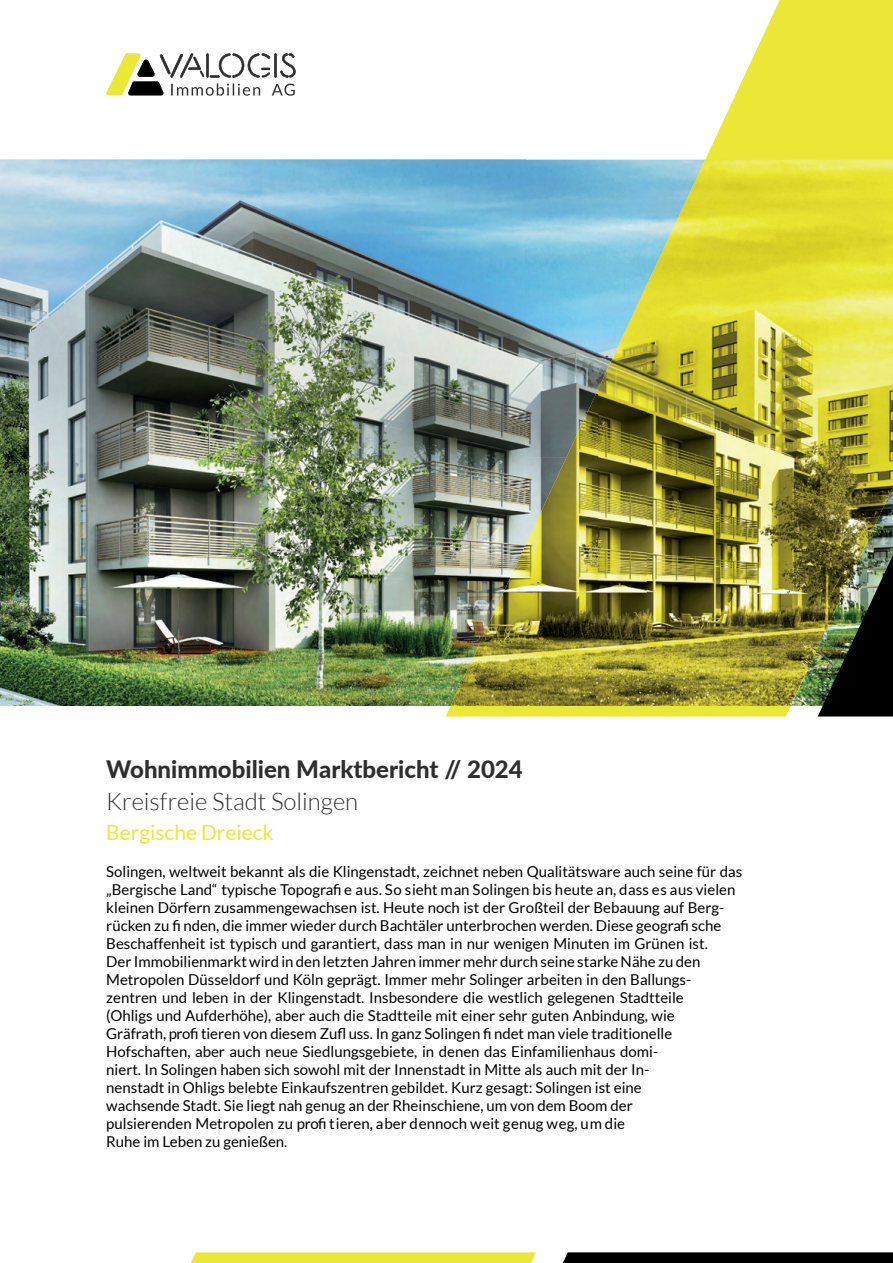
<style>
.page{position:relative;width:893px;height:1263px;background:#fff}
.page>*{position:absolute;margin:0;border:0;box-sizing:border-box;transform-origin:0 0}
.t1{font:800 24px "Lato";color:#2e2e2e}
.t2{font:300 24px "Lato";color:#2e2e2e}
.t3{font:21px "Lato";color:#ebe835}
.t4{font:15px/18px "Lato";color:#000}
</style>
<div class="page">
<svg style="left:191px;top:1252px;width:345px;height:11px;background:#ebe93e"></svg>
<svg style="left:446px;top:0;width:447px;height:716px"></svg>
<img style="left:0;top:159px;width:647px;height:199px">
<img style="left:0;top:358px;width:525px;height:199px">
<img style="left:525px;top:358px;width:73px;height:99px">
<img style="left:525px;top:457px;width:24px;height:38px">
<img style="left:0;top:557px;width:499px;height:149px">
<img style="left:647px;top:159px;width:246px;height:398px">
<img style="left:598px;top:284px;width:49px;height:422px">
<img style="left:549px;top:389px;width:49px;height:317px">
<img style="left:499px;top:495px;width:50px;height:211px">
<img style="left:451px;top:600px;width:49px;height:106px">
<img style="left:647px;top:557px;width:171px;height:149px">
<img style="left:818px;top:555px;width:75px;height:161px">
<svg style="left:106px;top:53px;width:190px;height:43px"></svg>
<svg style="left:563px;top:1252px;width:330px;height:11px;background:#0a0a0a"></svg>
<h1 class="t1" style="left:106px;top:752px;width:418px">Wohnimmobilien Marktbericht // 2024</h1>
<h1 class="t2" style="left:106px;top:789px;width:253px">Kreisfreie Stadt Solingen</h1>
<h2 class="t3" style="left:106px;top:820px;width:169px">Bergische Dreieck</h2>
<p class="t4" style="left:106px;top:863px;width:637px">Solingen, weltweit bekannt als die Klingenstadt, zeichnet neben Qualitätsware auch seine für das „Bergische Land“ typische Topografi e aus. So sieht man Solingen bis heute an, dass es aus vielen kleinen Dörfern zusammengewachsen ist. Heute noch ist der Großteil der Bebauung auf Berg&shy;rücken zu fi nden, die immer wieder durch Bachtäler unterbrochen werden. Diese geografi sche Beschaffenheit ist typisch und garantiert, dass man in nur wenigen Minuten im Grünen ist.<br>Der Immobilienmarkt wird in den letzten Jahren immer mehr durch seine starke Nähe zu den Metropolen Düsseldorf und Köln geprägt. Immer mehr Solinger arbeiten in den Ballungs&shy;zentren und leben in der Klingenstadt. Insbesondere die westlich gelegenen Stadtteile<br>(Ohligs und Aufderhöhe), aber auch die Stadtteile mit einer sehr guten Anbindung, wie<br>Gräfrath, profi tieren von diesem Zufl uss. In ganz Solingen fi ndet man viele traditionelle Hofschaften, aber auch neue Siedlungsgebiete, in denen das Einfamilienhaus domi-<br>niert. In Solingen haben sich sowohl mit der Innenstadt in Mitte als auch mit der In-<br>nenstadt in Ohligs belebte Einkaufszentren gebildet. Kurz gesagt: Solingen ist eine<br>wachsende Stadt. Sie liegt nah genug an der Rheinschiene, um von dem Boom der<br>pulsierenden Metropolen zu profi tieren, aber dennoch weit genug weg, um die<br>Ruhe im Leben zu genießen.</p>
</div>
